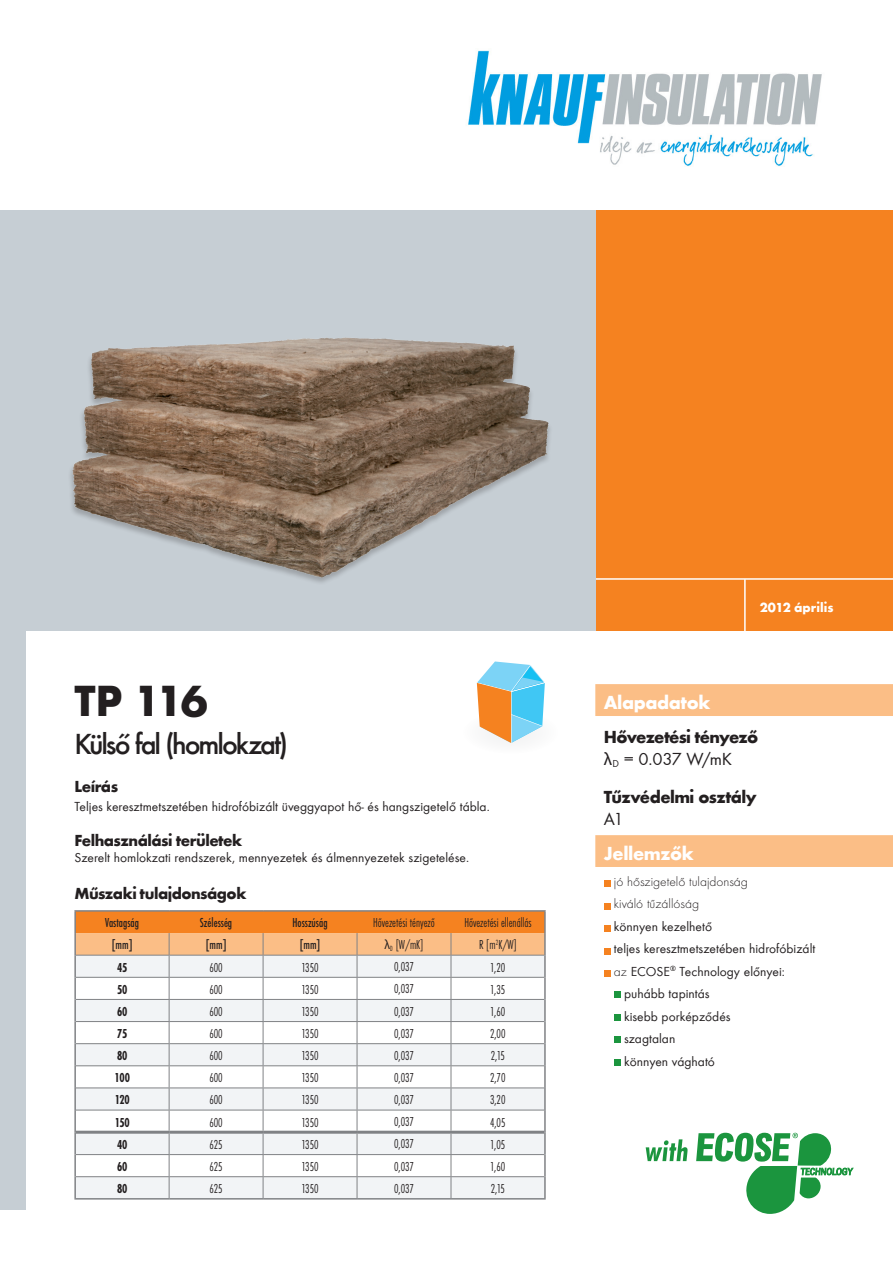
<style>
.page{position:relative;width:893px;height:1263px;background:#fff}
.page>*{position:absolute;margin:0;border:0;box-sizing:border-box;transform-origin:0 0}
.t1{font:700 45px "Futura TEE";color:#231f20}
.t2{font:500 30px "Futura TEE";letter-spacing:-.07em;color:#231f20}
.t3{font:700 19.5px "Futura TEE";letter-spacing:-.02em;color:#fff}
.t4{font:700 18px/21.6px "Futura TEE";letter-spacing:-.04em;color:#231f20}
.t5{font:18px "Futura TEE";color:#231f20}
.t6{font:700 16.5px "Futura TEE";letter-spacing:-.03em;color:#231f20}
.t7{font:13.5px "Futura TEE";color:#231f20}
.t8{font:13.5px "Futura TEE Ligh Cond";color:#231f20;scale:.9 1}
.t9{font:13.5px/22.5px "Futura TEE Ligh";color:#231f20}
.t10{font:500 condensed 13.5px "Futura TEE";color:#231f20;scale:.9 1}
.t11{font:700 condensed 13.5px "Futura TEE";color:#231f20;scale:.9 1}
.t12{font:700 13.5px "Futura TEE";color:#fff}
.s1{font-family:"Myriad Pro"}
.s2{font-family:"Myriad Pro";font-weight:400}
.s3{font-weight:400}
.s4{font-family:"Futura TEE Ligh"}
</style>
<div class="page">
<div style="left:463px;top:711px;width:96px;height:43px;background:#fbfcfc;border-radius:50%"></div>
<div style="left:595px;top:210px;width:298px;height:421px;background:#f58220"></div>
<hr style="left:595px;top:578px;width:298px;height:2px;background:#fff">
<hr style="left:744px;top:579px;width:2px;height:53px;background:#fff">
<svg style="left:646px;top:1139px;width:42px;height:22px"></svg>
<svg style="left:696px;top:1133px;width:158px;height:81px"></svg>
<div style="left:0;top:631px;width:26px;height:579px;background:#c6ced4"></div>
<div style="left:0;top:210px;width:595px;height:421px;background:#c6ced4"></div>
<img style="left:72px;top:338px;width:477px;height:240px">
<hr style="left:74px;top:910px;width:95px;height:2px;background:#808285">
<hr style="left:74px;top:912px;width:2px;height:21px;background:#808285">
<hr style="left:169px;top:910px;width:94px;height:2px;background:#808285">
<hr style="left:263px;top:910px;width:94px;height:2px;background:#808285">
<hr style="left:357px;top:910px;width:94px;height:2px;background:#808285">
<hr style="left:451px;top:910px;width:95px;height:2px;background:#808285">
<hr style="left:544px;top:912px;width:2px;height:21px;background:#808285">
<hr style="left:74px;top:933px;width:2px;height:22px;background:#808285">
<hr style="left:544px;top:933px;width:2px;height:22px;background:#808285">
<hr style="left:74px;top:955px;width:2px;height:22px;background:#808285">
<hr style="left:74px;top:977px;width:2px;height:22px;background:#808285">
<hr style="left:74px;top:1021px;width:2px;height:23px;background:#808285">
<hr style="left:544px;top:955px;width:2px;height:22px;background:#808285">
<hr style="left:544px;top:977px;width:2px;height:22px;background:#808285">
<hr style="left:544px;top:1021px;width:2px;height:23px;background:#808285">
<hr style="left:74px;top:999px;width:2px;height:22px;background:#808285">
<hr style="left:544px;top:999px;width:2px;height:22px;background:#808285">
<hr style="left:74px;top:1044px;width:2px;height:22px;background:#808285">
<hr style="left:544px;top:1044px;width:2px;height:22px;background:#808285">
<hr style="left:74px;top:1066px;width:2px;height:22px;background:#808285">
<hr style="left:74px;top:1177px;width:2px;height:21px;background:#808285">
<hr style="left:544px;top:1066px;width:2px;height:22px;background:#808285">
<hr style="left:74px;top:1088px;width:2px;height:22px;background:#808285">
<hr style="left:544px;top:1177px;width:2px;height:21px;background:#808285">
<hr style="left:544px;top:1088px;width:2px;height:22px;background:#808285">
<hr style="left:74px;top:1132px;width:2px;height:22px;background:#808285">
<hr style="left:544px;top:1132px;width:2px;height:22px;background:#808285">
<hr style="left:74px;top:1154px;width:2px;height:23px;background:#808285">
<hr style="left:544px;top:1154px;width:2px;height:23px;background:#808285">
<hr style="left:74px;top:1198px;width:95px;height:1px;background:#808285">
<hr style="left:169px;top:1198px;width:94px;height:1px;background:#808285">
<hr style="left:263px;top:1198px;width:94px;height:1px;background:#808285">
<hr style="left:357px;top:1198px;width:94px;height:1px;background:#808285">
<hr style="left:451px;top:1198px;width:95px;height:1px;background:#808285">
<svg style="left:75px;top:911px;width:470px;height:287px"></svg>
<hr style="left:74px;top:1110px;width:2px;height:22px;background:#808285">
<hr style="left:544px;top:1110px;width:2px;height:22px;background:#808285">
<hr style="left:76px;top:1131px;width:93px;height:3px;background:#808285">
<hr style="left:169px;top:1131px;width:94px;height:3px;background:#808285">
<hr style="left:263px;top:1131px;width:94px;height:3px;background:#808285">
<hr style="left:357px;top:1131px;width:94px;height:3px;background:#808285">
<hr style="left:451px;top:1131px;width:93px;height:3px;background:#808285">
<div style="left:595px;top:684px;width:298px;height:183px;background:#fbbe86"></div>
<svg style="left:595px;top:716px;width:298px;height:119px"></svg>
<svg style="left:604px;top:881px;width:6px;height:6px"></svg>
<div style="left:604px;top:903px;width:6px;height:7px;background:#f58220"></div>
<svg style="left:604px;top:926px;width:6px;height:6px"></svg>
<div style="left:604px;top:948px;width:6px;height:7px;background:#f58220"></div>
<svg style="left:604px;top:971px;width:6px;height:6px"></svg>
<svg style="left:614px;top:992px;width:6px;height:6px"></svg>
<svg style="left:614px;top:1014px;width:6px;height:6px"></svg>
<svg style="left:614px;top:1037px;width:6px;height:6px"></svg>
<svg style="left:614px;top:1059px;width:6px;height:6px"></svg>
<svg style="left:477px;top:661px;width:68px;height:82px"></svg>
<img style="left:468px;top:50px;width:354px;height:116px">
<h1 class="t1" style="left:74px;top:673px;width:135px">TP 116</h1>
<h2 class="t2" style="left:74px;top:726px;width:215px">Külső fal (homlokzat)</h2>
<p class="t6" style="left:74px;top:776px;width:45px">Leírás</p>
<p class="t7" style="left:74px;top:798px;width:417px">Teljes keresztmetszetében hidrofóbizált üveggyapot hő- és hangszigetelő tábla.</p>
<p class="t6" style="left:74px;top:830px;width:170px">Felhasználási területek</p>
<p class="t7" style="left:74px;top:849px;width:396px">Szerelt homlokzati rendszerek, mennyezetek és álmennyezetek szigetelése.</p>
<p class="t6" style="left:74px;top:883px;width:174px">Műszaki tulajdonságok</p>
<p class="t10" style="left:105px;top:915px;width:39px">Vastagság</p>
<p class="t10" style="left:200px;top:915px;width:37px">Szélesség</p>
<p class="t10" style="left:292px;top:915px;width:41px">Hosszúság</p>
<p class="t8" style="left:373px;top:915px;width:70px">Hővezetési tényező</p>
<p class="t8" style="left:464px;top:915px;width:76px">Hővezetési ellenállás</p>
<p class="t10" style="left:112px;top:937px;width:25px">[mm]</p>
<p class="t10" style="left:206px;top:937px;width:25px">[mm]</p>
<p class="t10" style="left:300px;top:937px;width:25px">[mm]</p>
<p class="t8" style="left:384px;top:937px;width:45px"><span class="s1">λ</span><sub>D</sub> [W/mK]</p>
<p class="t8" style="left:479px;top:937px;width:43px">R [m<sup>2</sup>K/W]</p>
<p class="t11" style="left:117px;top:959px;width:13px">45</p>
<p class="t8" style="left:209px;top:959px;width:16px">600</p>
<p class="t8" style="left:301px;top:959px;width:21px">1350</p>
<p class="t8" style="left:394px;top:959px;width:23px">0,037</p>
<p class="t8" style="left:490px;top:959px;width:18px">1,20</p>
<p class="t11" style="left:117px;top:981px;width:13px">50</p>
<p class="t8" style="left:209px;top:981px;width:16px">600</p>
<p class="t8" style="left:301px;top:981px;width:21px">1350</p>
<p class="t8" style="left:394px;top:981px;width:23px">0,037</p>
<p class="t8" style="left:490px;top:981px;width:18px">1,35</p>
<p class="t11" style="left:117px;top:1004px;width:13px">60</p>
<p class="t8" style="left:209px;top:1004px;width:16px">600</p>
<p class="t8" style="left:301px;top:1004px;width:21px">1350</p>
<p class="t8" style="left:394px;top:1003px;width:23px">0,037</p>
<p class="t8" style="left:490px;top:1004px;width:18px">1,60</p>
<p class="t11" style="left:117px;top:1026px;width:13px">75</p>
<p class="t8" style="left:209px;top:1026px;width:16px">600</p>
<p class="t8" style="left:301px;top:1026px;width:21px">1350</p>
<p class="t8" style="left:394px;top:1025px;width:23px">0,037</p>
<p class="t8" style="left:490px;top:1026px;width:19px">2,00</p>
<p class="t11" style="left:117px;top:1048px;width:13px">80</p>
<p class="t8" style="left:209px;top:1048px;width:16px">600</p>
<p class="t8" style="left:301px;top:1048px;width:21px">1350</p>
<p class="t8" style="left:394px;top:1047px;width:23px">0,037</p>
<p class="t8" style="left:491px;top:1048px;width:17px">2,15</p>
<p class="t11" style="left:115px;top:1070px;width:19px">100</p>
<p class="t8" style="left:209px;top:1070px;width:16px">600</p>
<p class="t8" style="left:301px;top:1070px;width:21px">1350</p>
<p class="t8" style="left:394px;top:1070px;width:23px">0,037</p>
<p class="t8" style="left:490px;top:1070px;width:19px">2,70</p>
<p class="t11" style="left:115px;top:1092px;width:18px">120</p>
<p class="t8" style="left:209px;top:1092px;width:16px">600</p>
<p class="t8" style="left:301px;top:1092px;width:21px">1350</p>
<p class="t8" style="left:394px;top:1092px;width:23px">0,037</p>
<p class="t8" style="left:490px;top:1092px;width:19px">3,20</p>
<p class="t11" style="left:115px;top:1114px;width:18px">150</p>
<p class="t8" style="left:209px;top:1114px;width:16px">600</p>
<p class="t8" style="left:301px;top:1114px;width:21px">1350</p>
<p class="t8" style="left:394px;top:1114px;width:23px">0,037</p>
<p class="t8" style="left:490px;top:1114px;width:19px">4,05</p>
<p class="t11" style="left:117px;top:1136px;width:13px">40</p>
<p class="t8" style="left:209px;top:1136px;width:16px">625</p>
<p class="t8" style="left:301px;top:1136px;width:21px">1350</p>
<p class="t8" style="left:394px;top:1136px;width:23px">0,037</p>
<p class="t8" style="left:490px;top:1136px;width:18px">1,05</p>
<p class="t11" style="left:117px;top:1159px;width:13px">60</p>
<p class="t8" style="left:209px;top:1159px;width:16px">625</p>
<p class="t8" style="left:301px;top:1159px;width:21px">1350</p>
<p class="t8" style="left:394px;top:1158px;width:23px">0,037</p>
<p class="t8" style="left:490px;top:1159px;width:18px">1,60</p>
<p class="t11" style="left:117px;top:1181px;width:13px">80</p>
<p class="t8" style="left:209px;top:1181px;width:16px">625</p>
<p class="t8" style="left:301px;top:1181px;width:21px">1350</p>
<p class="t8" style="left:394px;top:1180px;width:23px">0,037</p>
<p class="t8" style="left:491px;top:1181px;width:17px">2,15</p>
<p class="t12" style="left:760px;top:599px;width:75px">2012 április</p>
<h3 class="t3" style="left:604px;top:690px;width:108px">Alapadatok</h3>
<h3 class="t4" style="left:604px;top:726px;width:156px">Hővezetési tényező <span class="s2">λ</span><sub>D</sub> <span class="s3">= 0.037 W/mK</span></h3>
<h3 class="t4" style="left:604px;top:786px;width:154px">Tűzvédelmi osztály</h3>
<h3 class="t5" style="left:604px;top:808px;width:21px">A1</h3>
<h3 class="t3" style="left:604px;top:841px;width:92px">Jellemzők</h3>
<p class="t9" style="left:614px;top:870px;width:136px">jó hőszigetelő tulajdonság kiváló tűzállóság</p>
<p class="t7" style="left:614px;top:918px;width:100px">könnyen kezelhető</p>
<p class="t7" style="left:614px;top:940px;width:203px">teljes keresztmetszetében hidrofóbizált</p>
<p class="t7" style="left:614px;top:963px;width:173px"><span class="s4">az</span> ECOSE<sup>®</sup> Technology előnyei:</p>
<p class="t7" style="left:624px;top:985px;width:87px">puhább tapintás</p>
<p class="t7" style="left:624px;top:1008px;width:108px">kisebb porképződés</p>
<p class="t7" style="left:624px;top:1030px;width:53px">szagtalan</p>
<p class="t7" style="left:624px;top:1053px;width:92px">könnyen vágható</p>
</div>
